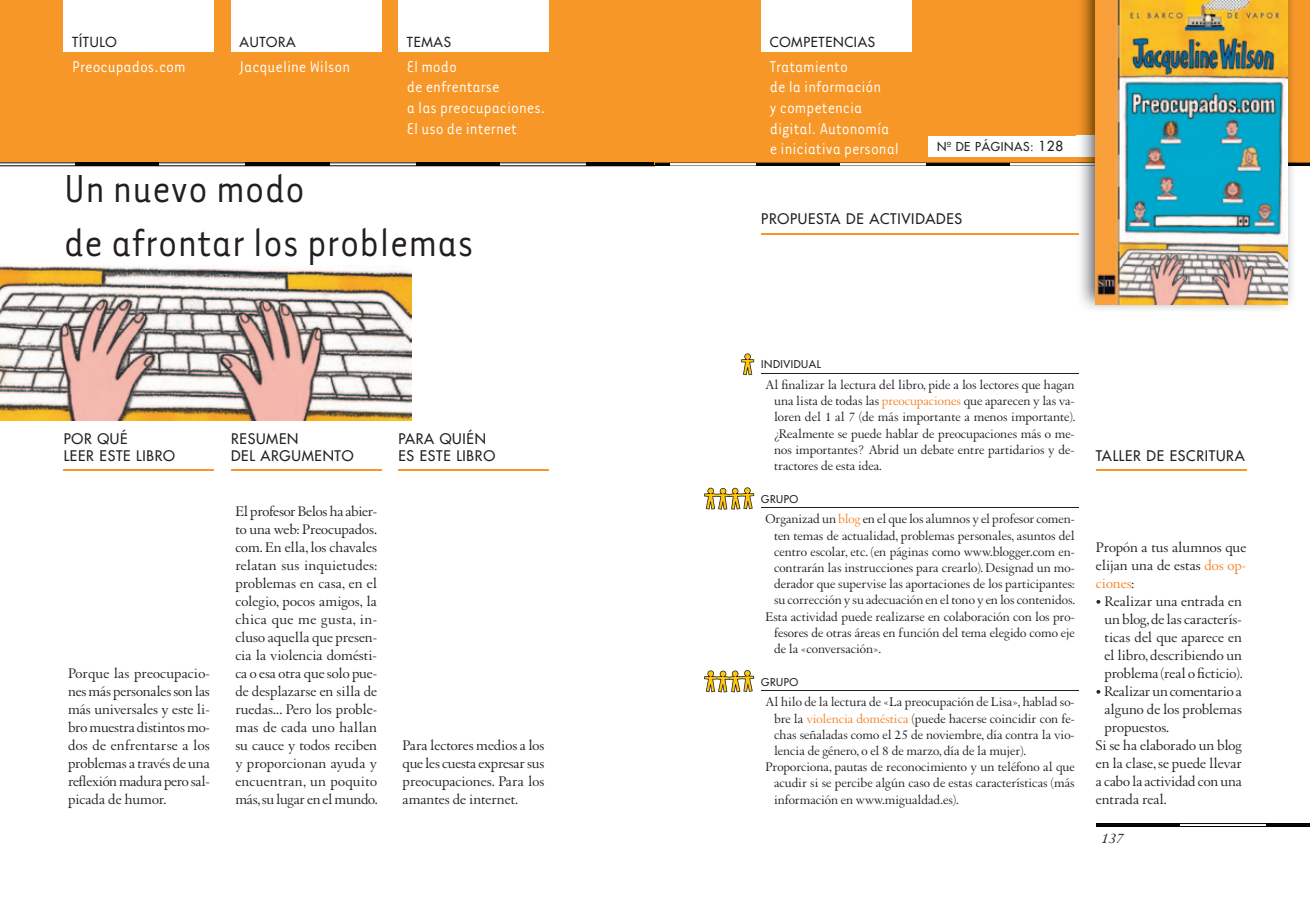
<style>
.page{position:relative;width:1310px;height:910px;background:#fff}
.page>*{position:absolute;margin:0;border:0;box-sizing:border-box;transform-origin:0 0}
.t1{font:45px/54px "Tarzana Narrow";color:#231f20}
.t2{font:18px/20.7px "Tarzana Narrow";color:#fff}
.t3{font:15px/18px "Augereau";color:#231f20;text-align:justify}
.t4{font:italic 15px "Augereau";color:#231f20}
.t5{font:14.25px/17.1px "Futura";letter-spacing:.05em;color:#231f20}
.t6{font:13.5px/16.2px "Augereau";color:#231f20;text-align:justify}
.t7{font:13.5px "Futura";letter-spacing:.05em;color:#231f20}
.t8{font:12px "Futura";letter-spacing:.05em;color:#231f20}
.t9{font:10.5px "Futura";letter-spacing:.05em;color:#231f20}
.s1{font-size:13.5px}
.s2{color:#f58229}
</style>
<div class="page">
<div style="left:0;top:0;width:655px;height:165px;background:#f79727"></div>
<svg style="left:0;top:163px;width:655px;height:3px;background:#575655"></svg>
<div style="left:64px;top:0;width:150px;height:51px;background:#fff"></div>
<div style="left:231px;top:0;width:150px;height:51px;background:#fff"></div>
<div style="left:398px;top:0;width:151px;height:51px;background:#fff"></div>
<div style="left:655px;top:0;width:655px;height:165px;background:#f79727"></div>
<hr style="left:655px;top:163px;width:15px;height:3px;background:#0b0705">
<hr style="left:755px;top:163px;width:85px;height:3px;background:#0b0705">
<hr style="left:670px;top:163px;width:85px;height:3px;background:#fff">
<hr style="left:925px;top:163px;width:85px;height:3px;background:#0b0705">
<hr style="left:840px;top:163px;width:85px;height:3px;background:#fff">
<hr style="left:1010px;top:163px;width:85px;height:3px;background:#fff">
<hr style="left:1265px;top:163px;width:45px;height:3px;background:#0b0705">
<hr style="left:655px;top:163px;width:655px;height:1px;background:#000">
<hr style="left:655px;top:166px;width:655px;height:1px;background:#000">
<div style="left:761px;top:0;width:150px;height:51px;background:#fff"></div>
<div style="left:928px;top:136px;width:178px;height:20px;background:#fff"></div>
<svg style="left:1096px;top:823px;width:214px;height:4px"></svg>
<img style="left:1076px;top:0;width:219px;height:309px">
<img style="left:1076px;top:163px;width:219px;height:3px">
<img style="left:1076px;top:136px;width:20px;height:20px">
<img style="left:1096px;top:0;width:191px;height:305px">
<img style="left:0;top:265px;width:412px;height:156px">
<hr style="left:231px;top:470px;width:150px;height:1px;background:#f79727">
<hr style="left:398px;top:470px;width:151px;height:1px;background:#f79727">
<hr style="left:761px;top:233px;width:318px;height:1px;background:#f79727">
<hr style="left:1096px;top:470px;width:150px;height:1px;background:#f79727">
<svg style="left:741px;top:353px;width:13px;height:22px"></svg>
<svg style="left:704px;top:487px;width:50px;height:23px"></svg>
<svg style="left:704px;top:670px;width:50px;height:22px"></svg>
<hr style="left:761px;top:373px;width:318px;height:1px;background:#231f20">
<hr style="left:761px;top:507px;width:318px;height:1px;background:#231f20">
<hr style="left:761px;top:690px;width:318px;height:1px;background:#231f20">
<hr style="left:64px;top:470px;width:150px;height:1px;background:#f79727">
<p class="t7" style="left:72px;top:33px;width:46px">TÍTULO</p>
<p class="t7" style="left:407px;top:33px;width:46px">TEMAS</p>
<p class="t7" style="left:240px;top:33px;width:58px">AUTORA</p>
<h2 class="t2" style="left:72px;top:55px;width:115px">Preocupados.com</h2>
<h2 class="t2" style="left:240px;top:55px;width:112px">Jacqueline Wilson</h2>
<h2 class="t2" style="left:407px;top:55px;width:140px">El modo<br>de enfrentarse<br>a las preocupaciones.<br>El uso de internet</h2>
<h1 class="t1" style="left:64px;top:160px;width:411px">Un nuevo modo<br>de afrontar los problemas</h1>
<p class="t5" style="left:64px;top:430px;width:113px">POR QUÉ<br>LEER ESTE LIBRO</p>
<p class="t3" style="left:68px;top:664px;width:143px">Porque las preocupacio&shy;nes más personales son las más universales y este li&shy;bro muestra distintos mo&shy;dos de enfrentarse a los problemas a través de una reflexión madura pero sal&shy;picada de humor.</p>
<p class="t5" style="left:231px;top:430px;width:124px">RESUMEN<br>DEL ARGUMENTO</p>
<p class="t5" style="left:398px;top:430px;width:98px">PARA QUIÉN<br>ES ESTE LIBRO</p>
<p class="t3" style="left:235px;top:502px;width:144px">El profesor Belos ha abier&shy;to una web: Preocupados. com. En ella, los chavales relatan sus inquietudes: problemas en casa, en el colegio, pocos amigos, la chica que me gusta, in&shy;cluso aquella que presen&shy;cia la violencia domésti&shy;ca o esa otra que solo pue&shy;de desplazarse en silla de ruedas... Pero los proble&shy;mas de cada uno hallan su cauce y todos reciben y proporcionan ayuda y encuentran, un poquito más, su lugar en el mundo.</p>
<p class="t3" style="left:403px;top:736px;width:143px">Para lectores medios a los que les cuesta expresar sus preocupaciones. Para los amantes de internet.</p>
<p class="t7" style="left:770px;top:33px;width:107px">COMPETENCIAS</p>
<h2 class="t2" style="left:770px;top:55px;width:131px">Tratamiento<br>de la información<br>y competencia digital. Autonomía e iniciativa personal</h2>
<p class="t8" style="left:937px;top:139px;width:127px">Nº DE PÁGINAS: <span class="s1">128</span></p>
<p class="t5" style="left:761px;top:211px;width:202px">PROPUESTA DE ACTIVIDADES</p>
<p class="t9" style="left:761px;top:358px;width:61px">INDIVIDUAL</p>
<p class="t6" style="left:774px;top:376px;width:303px;text-indent:-9px">Al finalizar la lectura del libro, pide a los lectores que hagan una lista de todas las <span class="s2">preocupaciones</span> que aparecen y las va&shy;loren del 1 al 7 (de más importante a menos importante). ¿Realmente se puede hablar de preocupaciones más o me&shy;nos importantes? Abrid un debate entre partidarios y de&shy;tractores de esta idea.</p>
<p class="t9" style="left:761px;top:492px;width:38px">GRUPO</p>
<p class="t6" style="left:765px;top:511px;width:311px">Organizad un <span class="s2">blog</span> en el que los alumnos y el profesor comen-</p>
<p class="t6" style="left:774px;top:527px;width:302px">ten temas de actualidad, problemas personales, asuntos del</p>
<p class="t6" style="left:774px;top:543px;width:302px">centro escolar, etc. (en páginas como www.blogger.com en-</p>
<p class="t6" style="left:774px;top:560px;width:302px">contrarán las instrucciones para crearlo). Designad un mo-</p>
<p class="t6" style="left:774px;top:576px;width:302px">derador que supervise las aportaciones de los participantes:</p>
<p class="t6" style="left:774px;top:592px;width:302px">su corrección y su adecuación en el tono y en los contenidos.</p>
<p class="t6" style="left:765px;top:608px;width:311px">Esta actividad puede realizarse en colaboración con los pro-</p>
<p class="t6" style="left:774px;top:624px;width:302px">fesores de otras áreas en función del tema elegido como eje</p>
<p class="t6" style="left:774px;top:641px;width:109px">de la «conversación».</p>
<p class="t9" style="left:761px;top:675px;width:38px">GRUPO</p>
<p class="t6" style="left:765px;top:694px;width:310px">Al hilo de la lectura de «La preocupación de Lisa», hablad so-</p>
<p class="t6" style="left:774px;top:710px;width:302px">bre la <span class="s2">violencia doméstica</span> (puede hacerse coincidir con fe-</p>
<p class="t6" style="left:774px;top:726px;width:302px">chas señaladas como el 25 de noviembre, día contra la vio-</p>
<p class="t6" style="left:774px;top:743px;width:253px">lencia de género, o el 8 de marzo, día de la mujer).</p>
<p class="t6" style="left:765px;top:759px;width:311px">Proporciona, pautas de reconocimiento y un teléfono al que</p>
<p class="t6" style="left:774px;top:775px;width:302px">acudir si se percibe algún caso de estas características (más</p>
<p class="t6" style="left:774px;top:791px;width:186px">información en www.migualdad.es).</p>
<p class="t5" style="left:1096px;top:447px;width:150px">TALLER DE ESCRITURA</p>
<p class="t3" style="left:1096px;top:538px;width:152px">Propón a tus alumnos que elijan una de estas <span class="s2">dos op&shy;ciones</span>:</p>
<p class="t3" style="left:1096px;top:592px;width:148px;text-align:center">• Realizar una entrada en un blog, de las caracterís&shy;ticas del que aparece en el libro, describiendo un problema (real o ficticio).</p>
<p class="t3" style="left:1096px;top:682px;width:147px">• Realizar un comentario a</p>
<p class="t3" style="left:1104px;top:700px;width:139px">alguno de los problemas</p>
<p class="t3" style="left:1104px;top:718px;width:66px">propuestos.</p>
<p class="t3" style="left:1096px;top:736px;width:147px">Si se ha elaborado un blog</p>
<p class="t3" style="left:1096px;top:754px;width:147px">en la clase, se puede llevar</p>
<p class="t3" style="left:1096px;top:772px;width:147px">a cabo la actividad con una</p>
<p class="t3" style="left:1096px;top:790px;width:73px">entrada real.</p>
<p class="t4" style="left:1100px;top:829px;width:25px">137</p>
</div>
